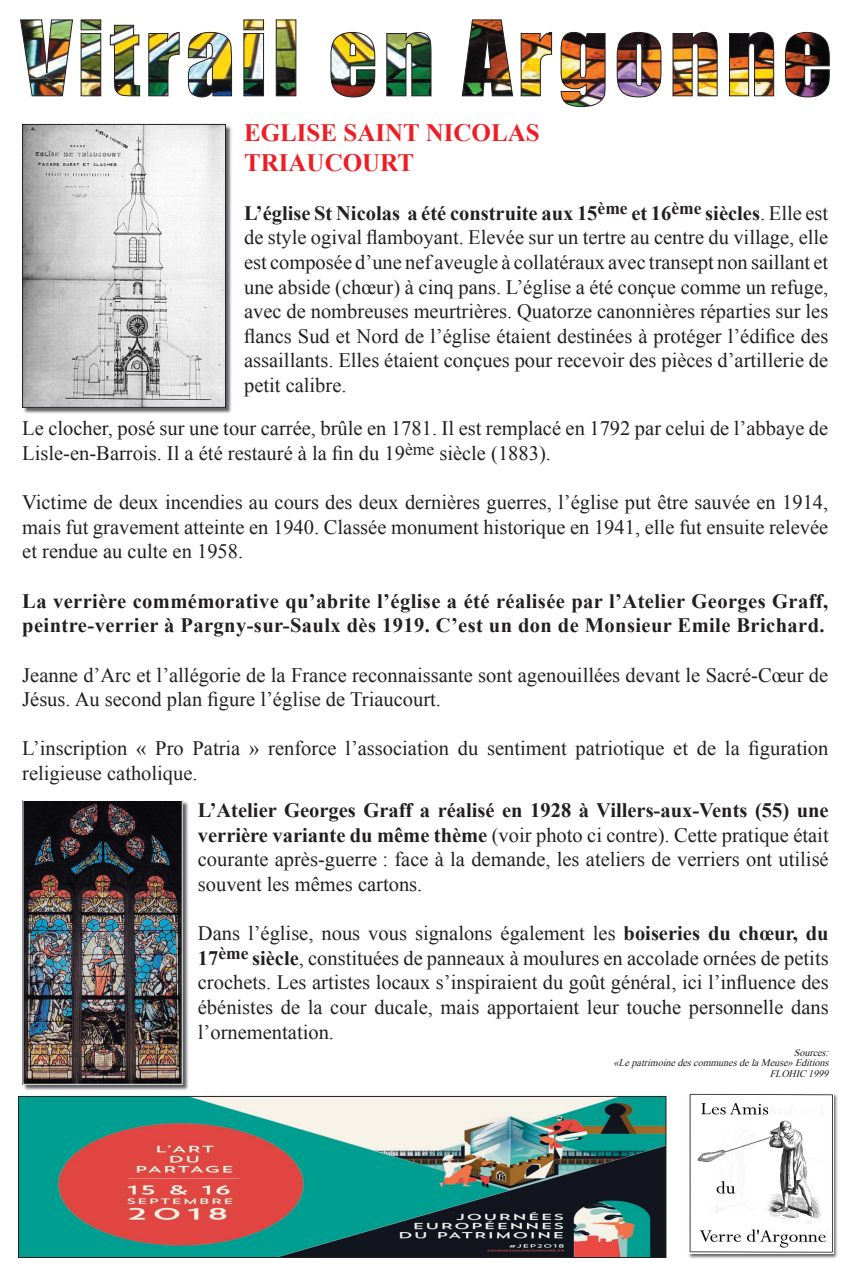
<style>
.page{position:relative;width:851px;height:1276px;background:#fff}
.page>*{position:absolute;margin:0;border:0;box-sizing:border-box;transform-origin:0 0}
.t1{font:700 25px/30px "Times New Roman";color:#ee1d23}
.t2{font:20.5px/24.6px "Times New Roman";color:#231f20;text-align:justify}
.t3{font:700 20.5px/24.6px "Times New Roman";letter-spacing:.02em;color:#231f20}
.t4{font:italic 10px/10.5px "Times New Roman";color:#231f20;text-align:right}
.s1{font-weight:700}
</style>
<div class="page">
<img style="left:20px;top:19px;width:810px;height:89px">
<img style="left:688px;top:1093px;width:150px;height:166px">
<img style="left:688px;top:1093px;width:144px;height:160px">
<img style="left:20px;top:1098px;width:644px;height:158px">
<div style="left:18px;top:1096px;width:648px;height:162px;border:1px solid #231f20"></div>
<img style="left:23px;top:801px;width:166px;height:289px">
<img style="left:24px;top:802px;width:157px;height:280px">
<div style="left:22px;top:800px;width:161px;height:284px;border:1px solid #fff"></div>
<img style="left:23px;top:125px;width:209px;height:289px">
<img style="left:24px;top:126px;width:200px;height:280px">
<div style="left:22px;top:124px;width:204px;height:284px;border:1px solid #231f20"></div>
<p class="t1" style="left:244px;top:117px;width:297px">EGLISE SAINT NICOLAS<br>TRIAUCOURT</p>
<p class="t2" style="left:244px;top:200px;width:585px"><span class="s1">L’église St Nicolas a été construite aux 15</span><sup>ème</sup> <span class="s1">et 16</span><sup>ème</sup> <span class="s1">siècles</span>. Elle est de style ogival flamboyant. Elevée sur un tertre au centre du village, elle est composée d’une nef aveugle à collatéraux avec transept non saillant et une abside (chœur) à cinq pans. L’église a été conçue comme un refuge, avec de nombreuses meurtrières. Quatorze canonnières réparties sur les flancs Sud et Nord de l’église étaient destinées à protéger l’édifice des assaillants. Elles étaient conçues pour recevoir des pièces d’artillerie de petit calibre.</p>
<p class="t2" style="left:22px;top:416px;width:807px">Le clocher, posé sur une tour carrée, brûle en 1781. Il est remplacé en 1792 par celui de l’abbaye de<br>Lisle-en-Barrois. Il a été restauré à la fin du 19<sup>ème</sup> siècle (1883).</p>
<p class="t2" style="left:22px;top:490px;width:807px">Victime de deux incendies au cours des deux dernières guerres, l’église put être sauvée en 1914, mais fut gravement atteinte en 1940. Classée monument historique en 1941, elle fut ensuite relevée et rendue au culte en 1958.</p>
<p class="t3" style="left:22px;top:588px;width:807px">La verrière commémorative qu’abrite l’église a été réalisée par l’Atelier Georges Graff, peintre-verrier à Pargny-sur-Saulx dès 1919. C’est un don de Monsieur Emile Brichard.</p>
<p class="t2" style="left:22px;top:662px;width:807px">Jeanne d’Arc et l’allégorie de la France reconnaissante sont agenouillées devant le Sacré-Cœur de<br>Jésus. Au second plan figure l’église de Triaucourt.</p>
<p class="t2" style="left:22px;top:736px;width:807px">L’inscription « Pro Patria » renforce l’association du sentiment patriotique et de la figuration religieuse catholique.</p>
<p class="t2" style="left:198px;top:797px;width:632px"><span class="s1">L’Atelier Georges Graff a réalisé en 1928 à Villers-aux-Vents (55) une verrière variante du même thème</span> (voir photo ci contre). Cette pratique était courante après-guerre : face à la demande, les ateliers de verriers ont utilisé souvent les mêmes cartons.</p>
<p class="t2" style="left:198px;top:920px;width:632px">Dans l’église, nous vous signalons également les <span class="s1">boiseries du chœur, du 17</span><sup>ème</sup> <span class="s1">siècle</span>, constituées de panneaux à moulures en accolade ornées de petits crochets. Les artistes locaux s’inspiraient du goût général, ici l’influence des ébénistes de la cour ducale, mais apportaient leur touche personnelle dans l’ornementation.</p>
<p class="t4" style="left:613px;top:1047px;width:220px">Sources: «LepatrimoinedescommunesdelaMeuse»Editions<br>FLOHIC 1999</p>
</div>
